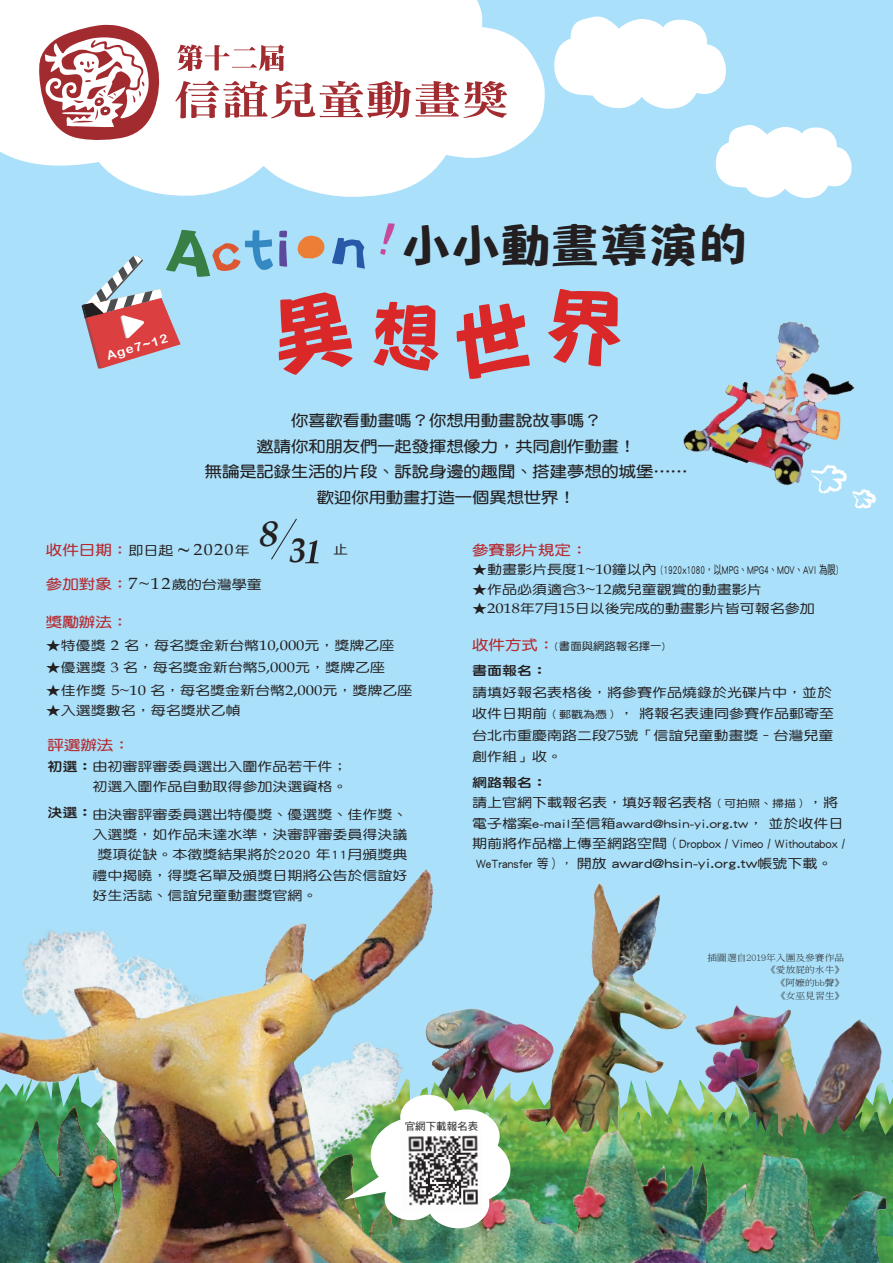
<style>
.page{position:relative;width:893px;height:1263px;background:#aae0f9}
.page>*{position:absolute;margin:0;border:0;box-sizing:border-box;transform-origin:0 0}
.t1{font:800 47.1px "AR Qiao Hei B5";letter-spacing:-.005em;color:#231f20;scale:1.05 1}
.t2{font:italic 700 35.4px "Book Antiqua";color:#231f20;scale:1.11 1}
.t3{font:italic 700 33.75px "Book Antiqua";color:#231f20}
.t4{font:23.4px "Book Antiqua";color:#231f20;scale:.89 1}
.t5{font:15.6px/25.5px "DF Yuan Std W7";color:#231f20;text-align:center;scale:1.11 1}
.t6{font:14.1px "DF Yuan Std W7";color:#b7282e;scale:1.18 1}
.t7{font:12.75px/21.5px "DF Yuan Std W5";color:#231f20;scale:1.18 1}
.t8{font:12.75px "DF Yuan Std W5";color:#231f20;scale:.94 1}
.t9{font:12.75px "DF Yuan Std W8";color:#231f20;scale:1.18 1}
.t10{font:12px "DF Yuan Std W5";color:#231f20;scale:.7 1}
.t11{font:12px "Arial Rounded MT Bold";color:#fff;scale:1.11 1}
.t12{font:10.8px "DF Yuan Std W5";color:#231f20;scale:1.06 1}
.t13{font:10.5px "DF Hei Std W5";color:#231f20}
.t14{font:300 8.85px/12.8px "Adobe Ming Std";color:#231f20;text-align:right;scale:1.11 1}
.s1{font-family:"DF Yuan Std W5";font-size:12.75px;color:#231f20}
.s2{font-family:"Book Antiqua";font-size:16.2px;color:#231f20}
.s3{font-family:"DF Yuan Std W7";font-size:14.1px;color:#b7282e}
.s4{font-family:"Book Antiqua";font-size:16.2px}
.s5{font-family:"Book Antiqua";font-size:14.1px}
.s6{font-family:"DF Yuan Std W8"}
.s7{font-size:12.75px}
.s8{font-size:10.2px}
.s9{font-size:14.1px}
</style>
<div class="page">
<svg style="left:0;top:0;width:545px;height:197px;fill:#fff"></svg>
<svg style="left:554px;top:16px;width:172px;height:93px"></svg>
<svg style="left:715px;top:125px;width:137px;height:73px"></svg>
<img style="left:683px;top:321px;width:172px;height:165px">
<svg style="left:811px;top:464px;width:65px;height:45px"></svg>
<svg style="left:279px;top:231px;width:8px;height:36px"></svg>
<svg style="left:297px;top:236px;width:28px;height:22px"></svg>
<svg style="left:332px;top:238px;width:33px;height:31px"></svg>
<svg style="left:380px;top:223px;width:15px;height:32px"></svg>
<svg style="left:279px;top:292px;width:74px;height:83px"></svg>
<svg style="left:373px;top:302px;width:66px;height:69px"></svg>
<svg style="left:457px;top:303px;width:73px;height:76px"></svg>
<svg style="left:548px;top:289px;width:73px;height:78px"></svg>
<svg style="left:82px;top:230px;width:191px;height:139px"></svg>
<svg style="left:271px;top:518px;width:26px;height:42px"></svg>
<svg style="left:305px;top:540px;width:14px;height:23px"></svg>
<svg style="left:39px;top:25px;width:125px;height:117px;background:#d59fa1"></svg>
<svg style="left:177px;top:44px;width:107px;height:27px;background:#e2bebf"></svg>
<svg style="left:175px;top:81px;width:332px;height:37px;background:#dbafb1"></svg>
<img style="left:723px;top:1004px;width:170px;height:97px">
<img style="left:658px;top:894px;width:65px;height:207px">
<img style="left:658px;top:1101px;width:235px;height:162px">
<img style="left:689px;top:1034px;width:77px;height:79px">
<img style="left:0;top:869px;width:658px;height:394px">
<img style="left:344px;top:1095px;width:166px;height:133px">
<img style="left:401px;top:1130px;width:82px;height:82px">
<p class="t11" style="left:105px;top:349px;width:59px;rotate:-16deg">Age7~12</p>
<p class="t1" style="left:402px;top:221px;width:331px">小小動畫導演的</p>
<p class="t5" style="left:205px;top:408px;width:437px">你喜歡看動畫嗎？你想用動畫說故事嗎？<br>邀請你和朋友們一起發揮想像力，共同創作動畫！<br>無論是記錄生活的片段、訴說身邊的趣聞、搭建夢想的城堡⋯⋯歡迎你用動畫打造一個異想世界！</p>
<p class="t2" style="left:259px;top:513px;width:19px">8</p>
<p class="t6" style="left:46px;top:543px;width:174px">收件日期：<span class="s1">即日起</span> <span class="s2">2020</span><span class="s1">年</span></p>
<p class="t7" style="left:46px;top:574px;width:184px"><span class="s3">參加對象：</span><span class="s4">7~12</span>歲的台灣學童</p>
<p class="t4" style="left:177px;top:536px;width:16px">~</p>
<p class="t3" style="left:290px;top:531px;width:18px">3</p>
<p class="t7" style="left:333px;top:539px;width:14px">止</p>
<p class="t6" style="left:46px;top:614px;width:71px">獎勵辦法：</p>
<p class="t7" style="left:46px;top:634px;width:297px">★特優獎 <span class="s5">2</span> 名，每名獎金新台幣<span class="s5">10,000</span>元，獎牌乙座</p>
<p class="t7" style="left:46px;top:657px;width:289px">★優選獎 <span class="s5">3</span> 名，每名獎金新台幣<span class="s5">5,000</span>元，獎牌乙座</p>
<p class="t7" style="left:46px;top:679px;width:312px">★佳作獎 <span class="s5">5~10</span> 名，每名獎金新台幣<span class="s5">2,000</span>元，獎牌乙座</p>
<p class="t7" style="left:46px;top:700px;width:167px">★入選獎數名，每名獎狀乙幀</p>
<p class="t6" style="left:47px;top:738px;width:71px">評選辦法：</p>
<p class="t7" style="left:47px;top:756px;width:256px;line-height:20.2px;text-align:right"><span class="s6">初選：</span>由初審評審委員選出入圍作品若干件；初選入圍作品自動取得參加決選資格。</p>
<p class="t7" style="left:47px;top:803px;width:307px"><span class="s6">決選：</span>由決審評審委員選出特優獎、優選獎、佳作獎、</p>
<p class="t7" style="left:93px;top:823px;width:268px">入選獎，如作品未達水準，決審評審委員得決議</p>
<p class="t7" style="left:98px;top:844px;width:264px">獎項從缺。本徵獎結果將於2020 年11月頒獎典</p>
<p class="t7" style="left:93px;top:864px;width:268px">禮中揭曉，得獎名單及頒獎日期將公告於信誼好</p>
<p class="t7" style="left:93px;top:884px;width:192px">好生活誌、信誼兒童動畫獎官網。</p>
<p class="t6" style="left:472px;top:542px;width:99px">參賽影片規定：</p>
<p class="t10" style="left:472px;top:563px;width:525px"><span class="s7">★動畫影片長度</span><span class="s5">1~10</span><span class="s7">鐘以內</span> (1920x1080，以MPG、MPG4、MOV、AVI 為限)</p>
<p class="t7" style="left:472px;top:578px;width:247px">★作品必須適合<span class="s5">3~12</span>歲兒童觀賞的動畫影片</p>
<p class="t7" style="left:472px;top:598px;width:292px">★<span class="s5">2018</span>年<span class="s5">7</span>月<span class="s5">15</span>日以後完成的動畫影片皆可報名參加</p>
<p class="t12" style="left:472px;top:640px;width:184px"><span class="s3">收件方式：</span>(書面與網路報名擇一)</p>
<p class="t7" style="left:472px;top:660px;width:308px"><span class="s6">書面報名：<br></span>請填好報名表格後，將參賽作品燒錄於光碟片中，並於收件日期前<span class="s8">（郵戳為憑）</span>， 將報名表連同參賽作品郵寄至台北市重慶南路二段<span class="s5">75</span>號「信誼兒童動畫獎–台灣兒童創作組」收。</p>
<p class="t9" style="left:472px;top:776px;width:65px">網路報名：</p>
<p class="t7" style="left:472px;top:792px;width:312px">請上官網下載報名表，填好報名表格<span class="s8">（可拍照、掃描）</span>，將</p>
<p class="t7" style="left:472px;top:812px;width:316px">電子檔案e-mail至信箱award@hsin-yi.org.tw， 並於收件日</p>
<p class="t7" style="left:472px;top:832px;width:318px">期前將作品檔上傳至網路空間（Dropbox / Vimeo / Withoutabox /</p>
<p class="t8" style="left:476px;top:857px;width:381px">WeTransfer 等）， 開放 <span class="s9">award@hsin-yi.org.tw</span>帳號下載。</p>
<p class="t14" style="left:707px;top:951px;width:125px">插圖選自2019年入圍及參賽作品《愛放屁的水牛》<br>《阿嬤的bb聲》<br>《女巫見習生》</p>
<p class="t13" style="left:405px;top:1120px;width:75px">官網下載報名表</p>
</div>
